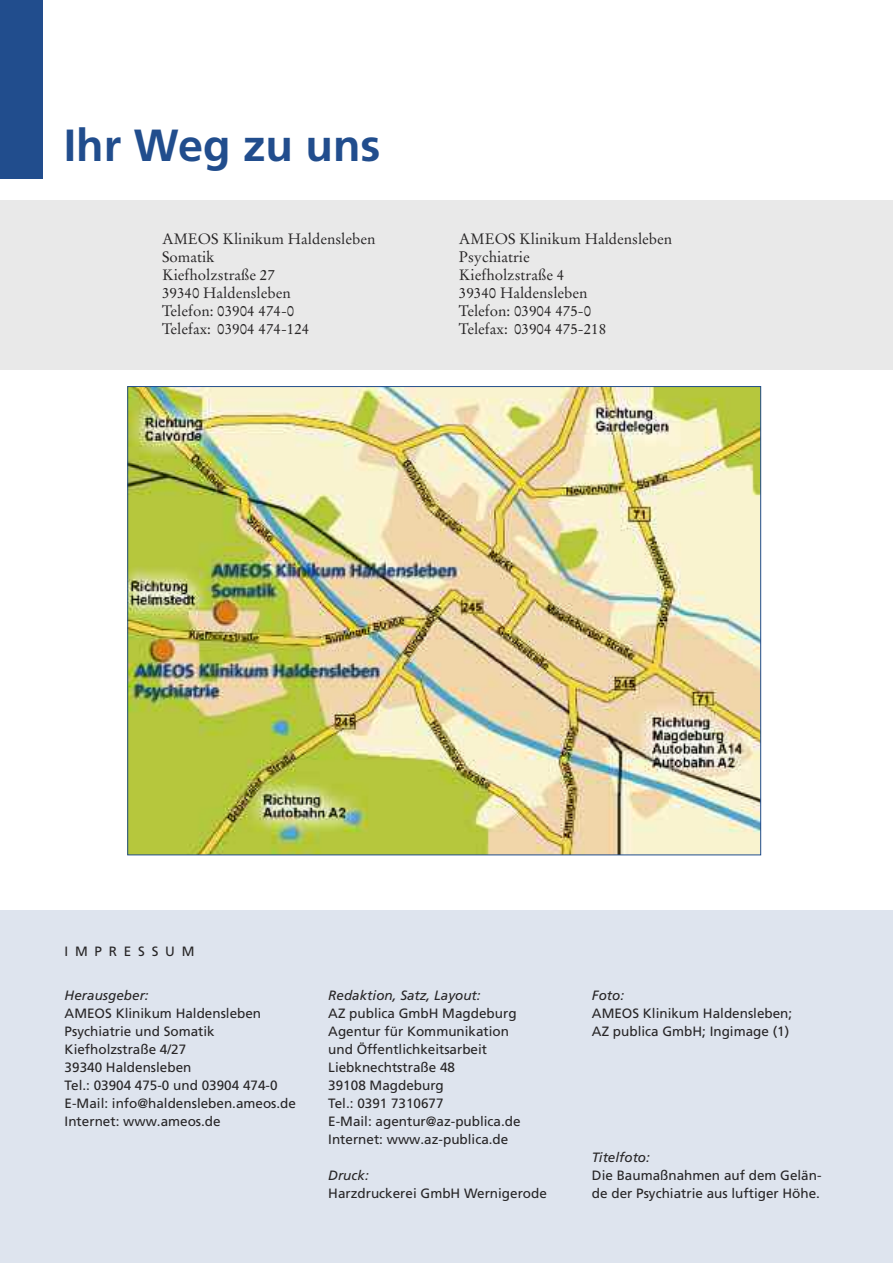
<style>
.page{position:relative;width:893px;height:1263px;background:#fff}
.page>*{position:absolute;margin:0;border:0;box-sizing:border-box;transform-origin:0 0}
.t1{font:700 45px "Frutiger LT Pro";color:#214d8d}
.t2{font:15px/18px "Stempel Garamond LT Pro";color:#272526}
.t3{font:13.5px/18px "Frutiger LT Pro";color:#272526}
.t4{font:italic 13.5px "Frutiger";color:#272526}
.t5{font:13.5px "Frutiger LT Pro";letter-spacing:.5em;color:#272526}
</style>
<div class="page">
<img style="left:129px;top:388px;width:630px;height:465px">
<div style="left:0;top:910px;width:893px;height:353px;background:#dee4ee"></div>
<div style="left:0;top:200px;width:893px;height:170px;background:#e9e9e9"></div>
<div style="left:0;top:0;width:43px;height:179px;background:#214d8d"></div>
<h1 class="t1" style="left:64px;top:130px;width:318px">Ihr Weg zu uns</h1>
<p class="t2" style="left:162px;top:232px;width:215px">AMEOS Klinikum Haldensleben<br>Somatik<br>Kiefholzstraße 27<br>39340 Haldensleben<br>Telefon: 03904 474-0<br>Telefax: 03904 474-124</p>
<p class="t2" style="left:459px;top:232px;width:215px">AMEOS Klinikum Haldensleben<br>Psychiatrie<br>Kiefholzstraße 4<br>39340 Haldensleben<br>Telefon: 03904 475-0<br>Telefax: 03904 475-218</p>
<p class="t5" style="left:65px;top:946px;width:131px">IMPRESSUM</p>
<p class="t4" style="left:65px;top:990px;width:86px">Herausgeber:</p>
<p class="t3" style="left:65px;top:1005px;width:233px">AMEOS Klinikum Haldensleben<br>Psychiatrie und Somatik<br>Kiefholzstraße 4/27<br>39340 Haldensleben<br>Tel.: 03904 475-0 und 03904 474-0<br>E-Mail: info@haldensleben.ameos.de<br>Internet: www.ameos.de</p>
<p class="t4" style="left:328px;top:990px;width:154px">Redaktion, Satz, Layout:</p>
<p class="t3" style="left:328px;top:1005px;width:194px">AZ publica GmbH Magdeburg<br>Agentur für Kommunikation und Öffentlichkeitsarbeit<br>Liebknechtstraße 48<br>39108 Magdeburg<br>Tel.: 0391 7310677<br>E-Mail: agentur@az-publica.de<br>Internet: www.az-publica.de</p>
<p class="t4" style="left:328px;top:1170px;width:42px">Druck:</p>
<p class="t3" style="left:328px;top:1185px;width:220px">Harzdruckerei GmbH Wernigerode</p>
<p class="t4" style="left:592px;top:990px;width:34px">Foto:</p>
<p class="t3" style="left:592px;top:1005px;width:202px">AMEOS Klinikum Haldensleben;<br>AZ publica GmbH; Ingimage (1)</p>
<p class="t4" style="left:592px;top:1152px;width:60px">Titelfoto:</p>
<p class="t3" style="left:592px;top:1167px;width:231px">Die Baumaßnahmen auf dem Gelän&shy;de der Psychiatrie aus luftiger Höhe.</p>
</div>
